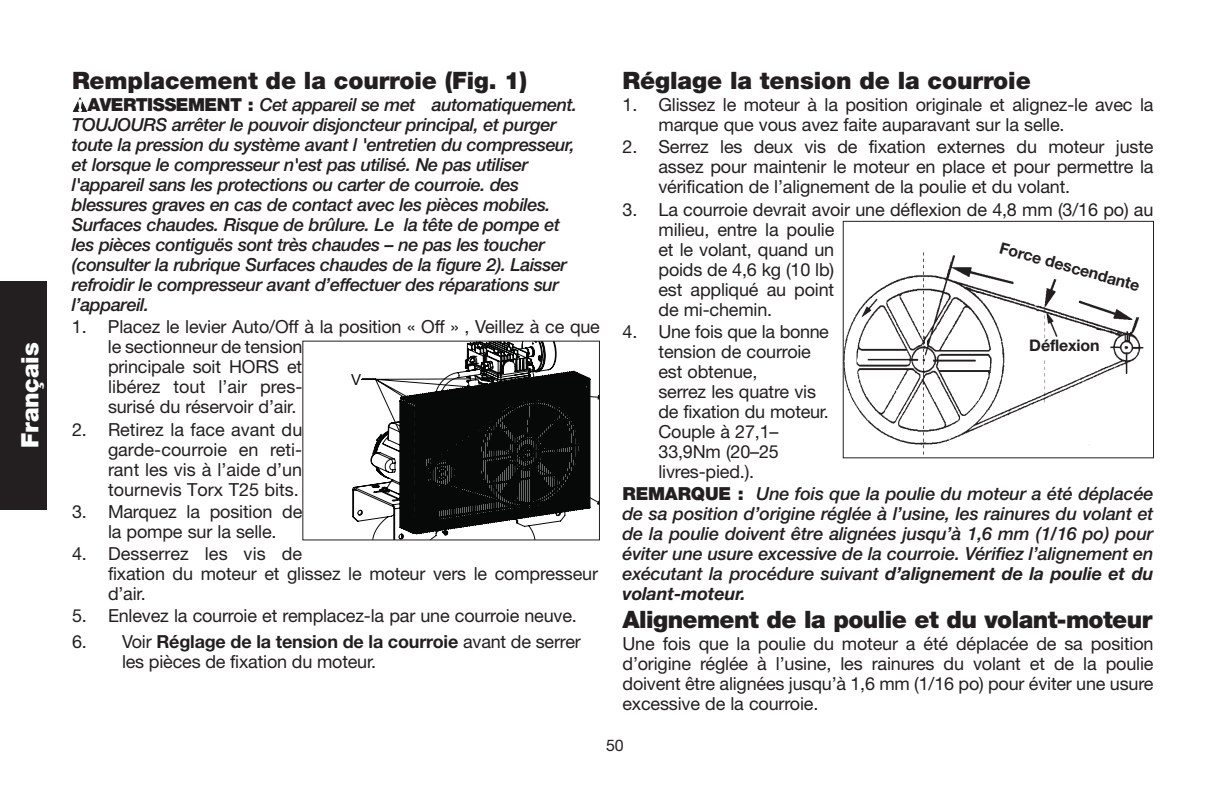
<style>
.page{position:relative;width:1224px;height:792px;background:#fff}
.page>*{position:absolute;margin:0;border:0;box-sizing:border-box;transform-origin:0 0}
.t1{font:900 24px "Helvetica Neue LT Std";letter-spacing:-.005em;color:#231f20}
.t2{font:900 24px "Helvetica Neue LT Std";letter-spacing:-.025em;color:#231f20}
.t3{font:900 24px "Helvetica Neue LT Std";letter-spacing:-.01em;color:#fff}
.t4{font:18px/20px "Helvetica Neue LT Std";letter-spacing:-.01em;color:#231f20}
.t5{font:italic 500 18px/20px "Helvetica Neue LT Std";letter-spacing:-.025em;color:#231f20}
.t6{font:700 16px "Helvetica Neue LT Std";letter-spacing:-.01em;color:#231f20}
.t7{font:16px "Helvetica Neue LT Std";color:#231f20}
.t8{font:15px "Arial";color:#070909}
.s1{font-weight:900;font-style:normal}
.s2{font-weight:700}
</style>
<div class="page">
<div style="left:0;top:281px;width:47px;height:228px;background:#231f20"></div>
<svg style="left:72px;top:97px;width:16px;height:15px"></svg>
<svg style="left:352px;top:343px;width:246px;height:195px"></svg>
<img style="left:845px;top:252px;width:299px;height:203px">
<div style="left:843px;top:221px;width:311px;height:237px;border:1px solid #231f20"></div>
<svg style="left:985px;top:252px;width:159px;height:52px"></svg>
<div style="left:1024px;top:338px;width:81px;height:21px;background:#fff"></div>
<h1 class="t3" style="left:16px;top:448px;width:106px;rotate:-90deg">Français</h1>
<h1 class="t1" style="left:72px;top:66px;width:457px">Remplacement de la courroie (Fig. 1)</h1>
<p class="t5" style="left:72px;top:95px;width:507px;text-indent:16px"><span class="s1">AVERTISSEMENT :</span> Cet appareil se met automatiquement.<br>TOUJOURS arrêter le pouvoir disjoncteur principal, et purger toute la pression du système avant l 'entretien du compresseur, et lorsque le compresseur n'est pas utilisé. Ne pas utiliser l'appareil sans les protections ou carter de courroie. des blessures graves en cas de contact avec les pièces mobiles.<br>Surfaces chaudes. Risque de brûlure. Le la tête de pompe et les pièces contiguës sont très chaudes – ne pas les toucher (consulter la rubrique Surfaces chaudes de la figure 2). Laisser refroidir le compresseur avant d’effectuer des réparations sur l’appareil.</p>
<p class="t4" style="left:108px;top:317px;width:494px;text-indent:-36px">1. Placez le levier Auto/Off à la position « Off » , Veillez à ce que le sectionneur de tension</p>
<p class="t8" style="left:351px;top:370px;width:12px">V</p>
<p class="t4" style="left:108px;top:357px;width:196px;text-align:justify">principale soit HORS et libérez tout l’air pres&shy;surisé du réservoir d’air.</p>
<p class="t4" style="left:108px;top:419px;width:196px;text-align:justify;text-indent:-36px">2. Retirez la face avant du garde-courroie en reti&shy;rant les vis à l’aide d’un tournevis Torx T25 bits.</p>
<p class="t4" style="left:72px;top:501px;width:232px;text-align:center">3. Marquez la position de la pompe sur la selle.</p>
<p class="t4" style="left:108px;top:543px;width:492px;text-indent:-36px">4. Desserrez les vis de<br>fixation du moteur et glissez le moteur vers le compresseur d’air.</p>
<p class="t4" style="left:72px;top:605px;width:506px">5. Enlevez la courroie et remplacez-la par une courroie neuve.</p>
<p class="t4" style="left:122px;top:631px;width:460px;text-indent:-50px">6. Voir <span class="s2">Réglage de la tension de la courroie</span> avant de serrer les pièces de fixation du moteur.</p>
<h1 class="t1" style="left:623px;top:66px;width:410px">Réglage la tension de la courroie</h1>
<p class="t4" style="left:659px;top:95px;width:497px;text-indent:-36px">1. Glissez le moteur à la position originale et alignez-le avec la marque que vous avez faite auparavant sur la selle.</p>
<p class="t4" style="left:659px;top:137px;width:497px;text-align:justify;text-indent:-36px">2. Serrez les deux vis de fixation externes du moteur juste assez pour maintenir le moteur en place et pour permettre la vérification de l’alignement de la poulie et du volant.</p>
<p class="t4" style="left:659px;top:199px;width:496px;text-indent:-36px">3. La courroie devrait avoir une déflexion de 4,8 mm (3/16 po) au milieu, entre la poulie</p>
<p class="t6" style="left:1003px;top:237px;width:146px;rotate:16deg">Force descendante</p>
<p class="t4" style="left:659px;top:239px;width:177px;text-align:justify">et le volant, quand un poids de 4,6 kg (10 lb) est appliqué au point de mi-chemin.</p>
<p class="t4" style="left:659px;top:321px;width:172px;text-indent:-36px">4. Une fois que la bonne tension de courroie est obtenue,<br>serrez les quatre vis de fixation du moteur.<br>Couple à 27,1–<br>33,9Nm (20–25 livres-pied.).</p>
<p class="t5" style="left:623px;top:483px;width:533px;text-align:justify"><span class="s1">REMARQUE :</span> Une fois que la poulie du moteur a été déplacée de sa position d’origine réglée à l’usine, les rainures du volant et de la poulie doivent être alignées jusqu’à 1,6 mm (1/16 po) pour éviter une usure excessive de la courroie. Vérifiez l’alignement en exécutant la procédure suivant <span class="s2">d’alignement de la poulie et du volant-moteur.</span></p>
<h1 class="t2" style="left:623px;top:605px;width:531px">Alignement de la poulie et du volant-moteur</h1>
<p class="t4" style="left:623px;top:634px;width:533px;text-align:justify">Une fois que la poulie du moteur a été déplacée de sa position d’origine réglée à l’usine, les rainures du volant et de la poulie doivent être alignées jusqu’à 1,6 mm (1/16 po) pour éviter une usure excessive de la courroie.</p>
<p class="t6" style="left:1029px;top:336px;width:72px">Déflexion</p>
<p class="t7" style="left:606px;top:736px;width:19px">50</p>
</div>
